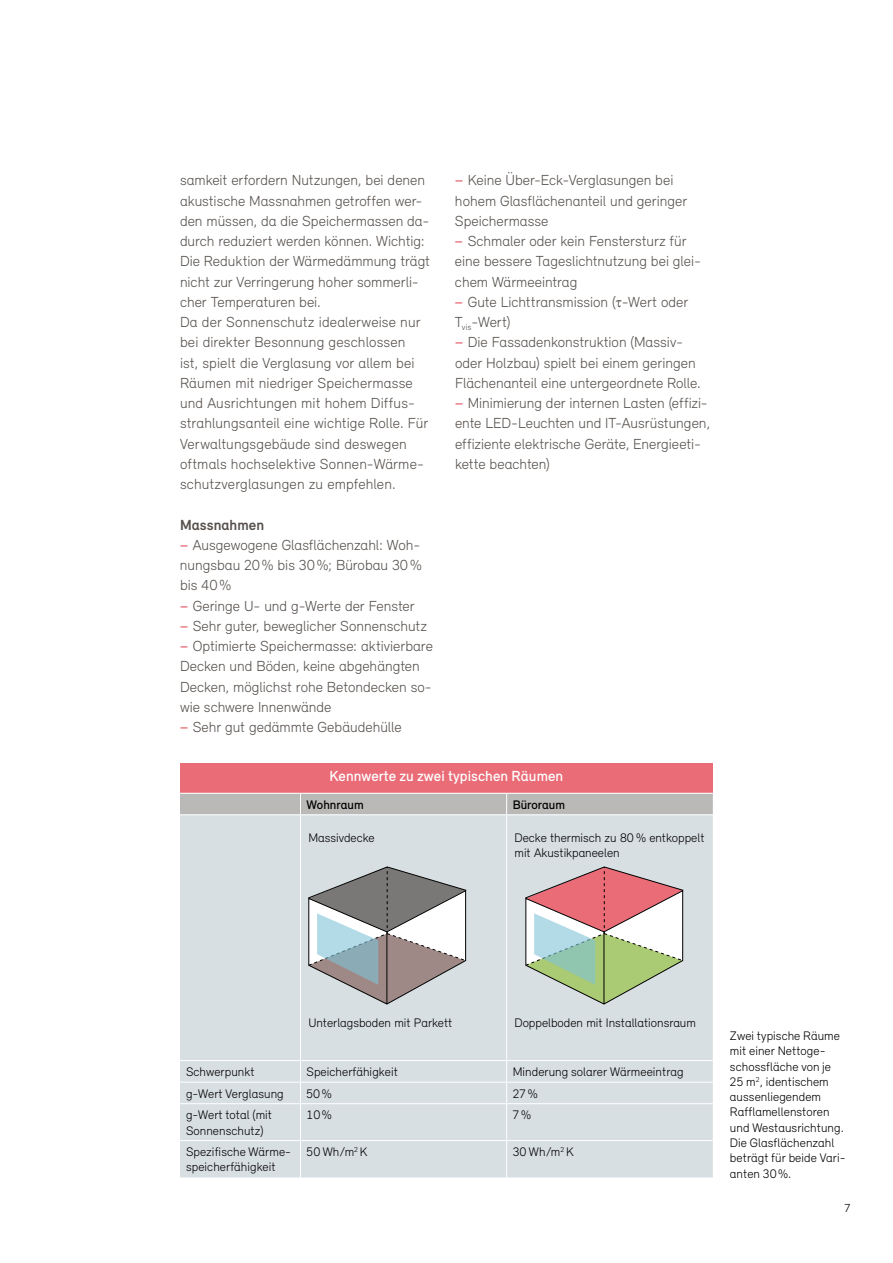
<style>
.page{position:relative;width:893px;height:1263px;background:#fff}
.page>*{position:absolute;margin:0;border:0;box-sizing:border-box;transform-origin:0 0}
.t1{font:300 15px/20.2px "Relevant";color:#57514d}
.t2{font:500 15px "Relevant";letter-spacing:.005em;color:#fff}
.t3{font:300 12.75px/15.3px "Relevant";letter-spacing:.005em;color:#000}
.t4{font:500 12.75px "Relevant";letter-spacing:.005em;color:#000}
.t5{font:300 12px "Relevant";color:#000}
.s1{font-weight:500;color:#e96c77}
.s2{font-weight:700}
</style>
<div class="page">
<div style="left:180px;top:763px;width:533px;height:30px;background:#e96c77"></div>
<div style="left:180px;top:815px;width:533px;height:362px;background:#d8dfe2"></div>
<div style="left:180px;top:793px;width:533px;height:21px;background:#bab9b8"></div>
<hr style="left:180px;top:1060px;width:120px;height:1px;background:#fff">
<hr style="left:300px;top:1060px;width:207px;height:1px;background:#fff">
<hr style="left:300px;top:815px;width:1px;height:245px;background:#fff">
<hr style="left:506px;top:815px;width:1px;height:245px;background:#fff">
<hr style="left:507px;top:1060px;width:206px;height:1px;background:#fff">
<hr style="left:180px;top:1082px;width:120px;height:1px;background:#fff">
<svg style="left:300px;top:1061px;width:1px;height:42px"></svg>
<hr style="left:507px;top:1082px;width:206px;height:1px;background:#fff">
<svg style="left:506px;top:1061px;width:1px;height:42px"></svg>
<hr style="left:180px;top:1103px;width:120px;height:1px;background:#fff">
<hr style="left:300px;top:1103px;width:207px;height:1px;background:#fff">
<hr style="left:300px;top:1104px;width:1px;height:36px;background:#fff">
<hr style="left:507px;top:1103px;width:206px;height:1px;background:#fff">
<hr style="left:506px;top:1104px;width:1px;height:36px;background:#fff">
<hr style="left:180px;top:1140px;width:120px;height:1px;background:#fff">
<hr style="left:300px;top:1140px;width:207px;height:1px;background:#fff">
<hr style="left:300px;top:1141px;width:1px;height:36px;background:#fff">
<hr style="left:507px;top:1140px;width:206px;height:1px;background:#fff">
<hr style="left:506px;top:1141px;width:1px;height:36px;background:#fff">
<hr style="left:300px;top:1082px;width:207px;height:1px;background:#fff">
<svg style="left:307px;top:866px;width:160px;height:139px"></svg>
<svg style="left:524px;top:866px;width:160px;height:139px"></svg>
<p class="t1" style="left:455px;top:170px;width:257px"><span class="s1">−</span> Keine Über-Eck-Verglasungen bei hohem Glasflächenanteil und geringer Speichermasse<br><span class="s1">−</span> Schmaler oder kein Fenstersturz für eine bessere Tageslichtnutzung bei glei&shy;chem Wärmeeintrag<br><span class="s1">−</span> Gute Lichttransmission ( -Wert oder T<sub>vis</sub>-Wert)<br><span class="s1">−</span> Die Fassadenkonstruktion (Massiv&shy;oder Holzbau) spielt bei einem geringen Flächenanteil eine untergeordnete Rolle. <span class="s1">−</span> Minimierung der internen Lasten (effizi&shy;ente LED-Leuchten und IT-Ausrüstungen, effiziente elektrische Geräte, Energieeti&shy;kette beachten)</p>
<p class="t1" style="left:180px;top:170px;width:252px">samkeit erfordern Nutzungen, bei denen akustische Massnahmen getroffen wer&shy;den müssen, da die Speichermassen da&shy;durch reduziert werden können. Wichtig:<br>Die Reduktion der Wärme dämmung trägt nicht zur Verringerung hoher sommerli&shy;cher Temperaturen bei.<br>Da der Sonnenschutz idealerweise nur bei direkter Besonnung geschlossen<br>ist, spielt die Verglasung vor allem bei Räumen mit niedriger Speichermasse und Ausrichtungen mit hohem Diffus&shy;strahlungsanteil eine wichtige Rolle. Für Verwaltungsgebäude sind deswegen oftmals hochselektive Sonnen-Wärme&shy;schutzverglasungen zu empfehlen.</p>
<p class="t1" style="left:180px;top:514px;width:254px"><span class="s2">Massnahmen<br></span><span class="s1">−</span> Ausgewogene Glasflächenzahl: Woh&shy;nungsbau 20 % bis 30 %; Bürobau 30 % bis 40 %<br><span class="s1">−</span> Geringe U- und g-Werte der Fenster<br><span class="s1">−</span> Sehr guter, beweglicher Sonnenschutz <span class="s1">−</span> Optimierte Speichermasse: aktivierbare<br>Decken und Böden, keine abgehängten<br>Decken, möglichst rohe Betondecken so&shy;wie schwere Innenwände<br><span class="s1">−</span> Sehr gut gedämmte Gebäudehülle</p>
<p class="t2" style="left:330px;top:770px;width:235px">Kennwerte zu zwei typischen Räumen</p>
<p class="t4" style="left:306px;top:800px;width:59px">Wohnraum</p>
<p class="t4" style="left:513px;top:800px;width:54px">Büroraum</p>
<p class="t3" style="left:308px;top:831px;width:68px">Massivdecke</p>
<p class="t3" style="left:514px;top:831px;width:191px">Decke thermisch zu 80 % entkoppelt mit Akustikpaneelen</p>
<p class="t3" style="left:308px;top:1016px;width:146px">Unterlagsboden mit Parkett</p>
<p class="t3" style="left:514px;top:1016px;width:183px">Doppelboden mit Installationsraum</p>
<p class="t3" style="left:186px;top:1064px;width:70px">Schwerpunkt</p>
<p class="t3" style="left:306px;top:1064px;width:93px">Speicherfähigkeit</p>
<p class="t3" style="left:513px;top:1064px;width:172px">Minderung solarer Wärmeeintrag</p>
<p class="t3" style="left:186px;top:1086px;width:99px">g-Wert Verglasung</p>
<p class="t3" style="left:306px;top:1086px;width:27px">50 %</p>
<p class="t3" style="left:513px;top:1086px;width:27px">27 %</p>
<p class="t3" style="left:186px;top:1107px;width:88px">g-Wert total (mit<br>Sonnenschutz)</p>
<p class="t3" style="left:306px;top:1107px;width:27px">10 %</p>
<p class="t3" style="left:513px;top:1107px;width:20px">7 %</p>
<p class="t3" style="left:186px;top:1144px;width:107px">Spezifische Wärme&shy;speicherfähigkeit</p>
<p class="t3" style="left:307px;top:1144px;width:62px">50 Wh/m<sup>2</sup> K</p>
<p class="t3" style="left:513px;top:1144px;width:62px">30 Wh/m<sup>2</sup> K</p>
<p class="t3" style="left:730px;top:1028px;width:117px">Zwei typische Räume mit einer Nettoge&shy;schossfläche von je<br>25 m<sup>2</sup>, identischem aussenliegendem<br>Rafflamellenstoren und Westausrichtung.<br>Die Glasflächenzahl beträgt für beide Vari&shy;anten 30 %.</p>
<p class="t5" style="left:845px;top:1202px;width:7px">7</p>
</div>
